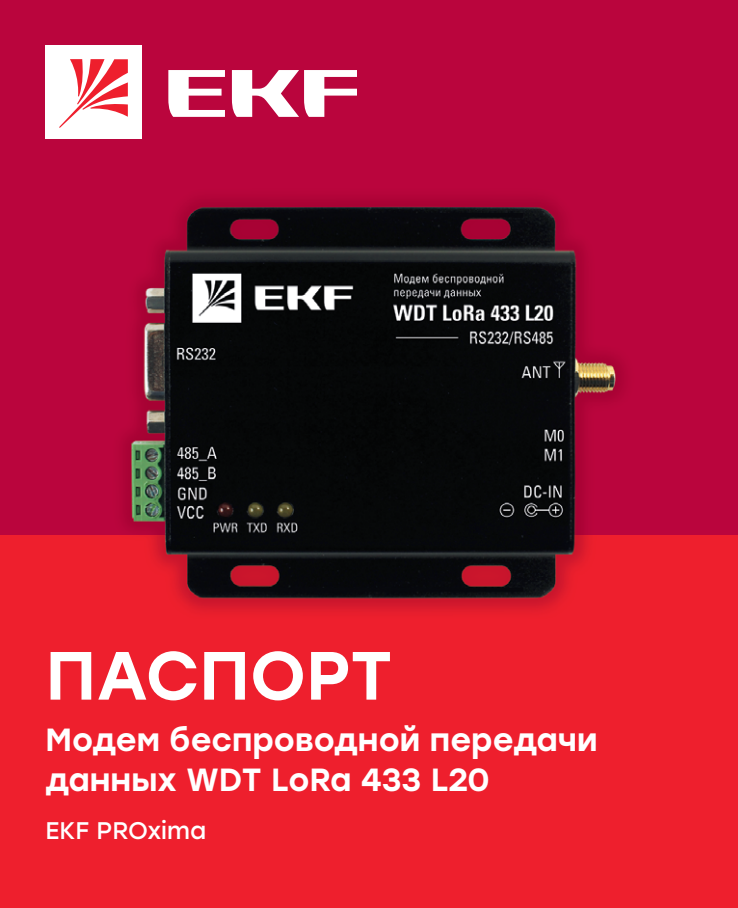
<style>
.page{position:relative;width:738px;height:908px;background:#fff}
.page>*{position:absolute;margin:0;border:0;box-sizing:border-box;transform-origin:0 0}
.t1{font:500 68px "Stolzl";color:#fff}
.t2{font:500 32px/40px "Stolzl";color:#fff}
.t3{font:24px "Stolzl";color:#fff}
</style>
<div class="page">
<div style="left:0;top:0;width:737px;height:907px;background:#ba053d"></div>
<div style="left:0;top:535px;width:737px;height:372px;background:#ee1f2d"></div>
<svg style="left:168px;top:70px;width:188px;height:47px"></svg>
<div style="left:45px;top:45px;width:96px;height:93px;background:#fff"></div>
<svg style="left:59px;top:59px;width:69px;height:69px"></svg>
<img style="left:123px;top:199px;width:501px;height:413px">
<h1 class="t1" style="left:45px;top:627px;width:347px">ПАСПОРТ</h1>
<p class="t2" style="left:45px;top:717px;width:553px">Модем беспроводной передачи данных WDT LoRa 433 L20</p>
<p class="t3" style="left:45px;top:813px;width:162px">EKF PROxima</p>
</div>
